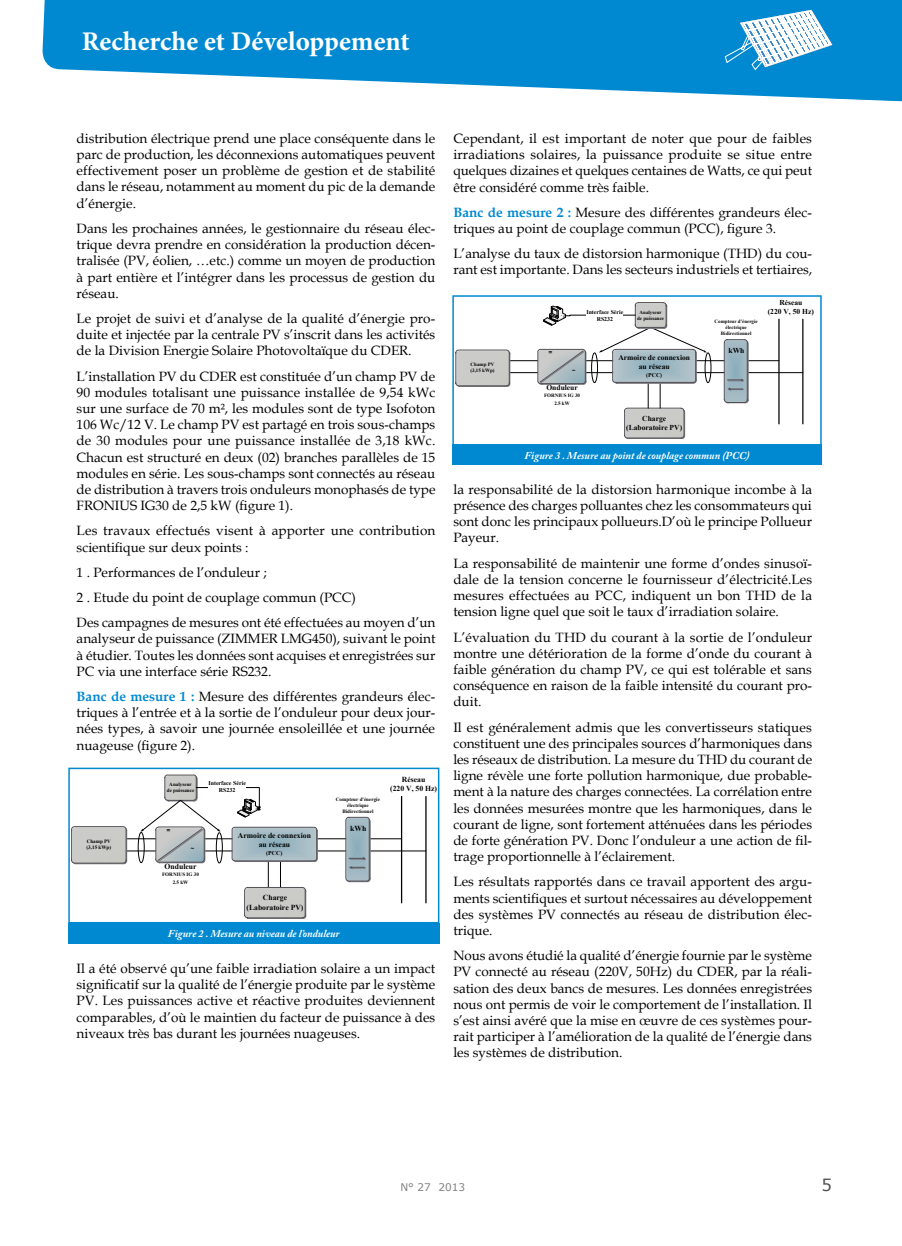
<style>
.page{position:relative;width:902px;height:1246px;background:#fff}
.page>*{position:absolute;margin:0;border:0;box-sizing:border-box;transform-origin:0 0}
.t1{font:700 27px "Minion Pro";color:#fff}
.t2{font:16.5px "Verdana";color:#504f53}
.t3{font:13.5px/16.2px "Book Antiqua";color:#000;text-align:justify}
.t4{font:italic 700 10.5px "Adobe Caslon Pro";color:#fff}
.t5{font:10.5px "Verdana";color:#818084}
.t6{font:700 7.65px/9.1px "Times New Roman";color:#000;text-align:center}
.t7{font:700 7.65px "CORBEL";color:#000}
.t8{font:700 7.5px/9px "Times New Roman";color:#000;text-align:center}
.t9{font:700 7.5px "CORBEL";color:#000}
.t10{font:700 6px/7.2px "Times New Roman";color:#000;text-align:center}
.t11{font:700 5.85px/7.1px "Times New Roman";color:#000;text-align:center}
.t12{font:700 5.1px/6.1px "Times New Roman";color:#000;text-align:center}
.s1{font-weight:700;color:#0089d1}
</style>
<div class="page">
<svg style="left:42px;top:0;width:682px;height:95px;background:#249ad7"></svg>
<svg style="left:724px;top:0;width:177px;height:102px"></svg>
<div style="left:68px;top:923px;width:371px;height:21px;background:#0089d1"></div>
<hr style="left:127px;top:851px;width:299px;height:1px;background:#000">
<hr style="left:127px;top:838px;width:274px;height:1px;background:#000">
<svg style="left:71px;top:826px;width:56px;height:38px;background:#c0c0be"></svg>
<svg style="left:345px;top:817px;width:25px;height:65px;background:#95aab4"></svg>
<hr style="left:401px;top:796px;width:1px;height:107px;background:#000">
<hr style="left:425px;top:796px;width:1px;height:107px;background:#000">
<div style="left:138px;top:832px;width:6px;height:31px;border:1px solid #000;border-radius:50%"></div>
<svg style="left:140px;top:775px;width:177px;height:144px"></svg>
<div style="left:68px;top:768px;width:371px;height:155px;border:2px solid #0089d1"></div>
<div style="left:452px;top:444px;width:369px;height:21px;background:#0089d1"></div>
<div style="left:705px;top:353px;width:6px;height:30px;border:1px solid #000;border-radius:50%"></div>
<hr style="left:509px;top:372px;width:293px;height:1px;background:#000">
<hr style="left:509px;top:360px;width:269px;height:1px;background:#000">
<svg style="left:455px;top:350px;width:55px;height:37px;background:#c0c0be"></svg>
<svg style="left:720px;top:339px;width:28px;height:64px;background:#a1b3bc"></svg>
<hr style="left:778px;top:319px;width:1px;height:105px;background:#000">
<hr style="left:802px;top:319px;width:1px;height:105px;background:#000">
<svg style="left:537px;top:302px;width:170px;height:137px"></svg>
<div style="left:452px;top:295px;width:369px;height:151px;border:2px solid #0089d1"></div>
<h1 class="t1" style="left:82px;top:22px;width:329px">Recherche et Développement</h1>
<p class="t3" style="left:77px;top:130px;width:360px">distribution électrique prend une place conséquente dans le parc de production, les déconnexions automatiques peuvent effectivement poser un problème de gestion et de stabilité dans le réseau, notamment au moment du pic de la demande d’énergie.</p>
<p class="t3" style="left:77px;top:220px;width:360px">Dans les prochaines années, le gestionnaire du réseau élec&shy;trique devra prendre en considération la production décen&shy;tralisée (PV, éolien, …etc.) comme un moyen de production à part entière et l’intégrer dans les processus de gestion du réseau.</p>
<p class="t3" style="left:77px;top:310px;width:360px">Le projet de suivi et d’analyse de la qualité d’énergie pro&shy;duite et injectée par la centrale PV s’inscrit dans les activités de la Division Energie Solaire Photovoltaïque du CDER.</p>
<p class="t3" style="left:77px;top:367px;width:360px">L’installation PV du CDER est constituée d’un champ PV de 90 modules totalisant une puissance installée de 9,54 kWc sur une surface de 70 m², les modules sont de type Isofoton 106 Wc/12 V. Le champ PV est partagé en trois sous-champs de 30 modules pour une puissance installée de 3,18 kWc.<br>Chacun est structuré en deux (02) branches parallèles de 15 modules en série. Les sous-champs sont connectés au réseau de distribution à travers trois onduleurs monophasés de type FRONIUS IG30 de 2,5 kW (figure 1).</p>
<p class="t3" style="left:77px;top:522px;width:360px">Les travaux effectués visent à apporter une contribution scientifique sur deux points :</p>
<p class="t3" style="left:77px;top:559px;width:360px;line-height:25.2px;text-align:left">1 . Performances de l’onduleur ;<br>2 . Etude du point de couplage commun (PCC)<br>Des campagnes de mesures ont été effectuées au moyen d’un</p>
<p class="t3" style="left:77px;top:630px;width:360px">analyseur de puissance (ZIMMER LMG450), suivant le point à étudier. Toutes les données sont acquises et enregistrées sur PC via une interface série RS232.</p>
<p class="t3" style="left:77px;top:688px;width:360px"><span class="s1">Banc de mesure 1 :</span> Mesure des différentes grandeurs élec&shy;triques à l’entrée et à la sortie de l’onduleur pour deux jour&shy;nées types, à savoir une journée ensoleillée et une journée nuageuse (figure 2).</p>
<p class="t12" style="left:87px;top:838px;width:26px;text-align:left">Champ PV (3,15 kWp)</p>
<p class="t12" style="left:167px;top:781px;width:29px">Analyseur de puissance</p>
<p class="t10" style="left:208px;top:779px;width:39px">Interface Série<br>RS232</p>
<p class="t6" style="left:238px;top:831px;width:74px">Armoire de connexion au réseau</p>
<p class="t10" style="left:266px;top:849px;width:18px">(PCC)</p>
<p class="t6" style="left:246px;top:893px;width:58px">Charge (Laboratoire PV)</p>
<p class="t7" style="left:167px;top:825px;width:6px">=</p>
<p class="t7" style="left:190px;top:842px;width:6px">~</p>
<p class="t6" style="left:164px;top:861px;width:34px">Onduleur</p>
<p class="t12" style="left:162px;top:869px;width:38px;line-height:8.4px">FORNIUS IG 30<br>2.5 kW</p>
<p class="t12" style="left:336px;top:796px;width:45px">Compteur d'énergie électrique<br>Bidirectionnel</p>
<p class="t6" style="left:350px;top:824px;width:18px">kWh</p>
<p class="t4" style="left:168px;top:928px;width:173px">Figure 2 . Mesure au niveau de l’onduleur</p>
<p class="t6" style="left:390px;top:774px;width:48px">Réseau<br>(220 V, 50 Hz)</p>
<p class="t3" style="left:77px;top:960px;width:360px">Il a été observé qu’une faible irradiation solaire a un impact significatif sur la qualité de l’énergie produite par le système PV. Les puissances active et réactive produites deviennent comparables, d’où le maintien du facteur de puissance à des niveaux très bas durant les journées nuageuses.</p>
<p class="t3" style="left:453px;top:130px;width:360px">Cependant, il est important de noter que pour de faibles irradiations solaires, la puissance produite se situe entre quelques dizaines et quelques centaines de Watts, ce qui peut être considéré comme très faible.</p>
<p class="t3" style="left:453px;top:204px;width:360px"><span class="s1">Banc de mesure 2 :</span> Mesure des différentes grandeurs élec&shy;triques au point de couplage commun (PCC), figure 3.</p>
<p class="t3" style="left:453px;top:245px;width:360px">L’analyse du taux de distorsion harmonique (THD) du cou&shy;rant est importante. Dans les secteurs industriels et tertiaires,</p>
<p class="t12" style="left:470px;top:362px;width:26px;text-align:left">Champ PV (3,15 kWp)</p>
<p class="t8" style="left:779px;top:298px;width:25px">Réseau</p>
<p class="t12" style="left:639px;top:309px;width:24px">Analyseur</p>
<p class="t8" style="left:767px;top:307px;width:48px">(220 V, 50 Hz)</p>
<p class="t12" style="left:637px;top:315px;width:28px">de puissance</p>
<p class="t11" style="left:586px;top:308px;width:38px">Interface Série<br>RS232</p>
<p class="t8" style="left:618px;top:353px;width:73px">Armoire de connexion au réseau</p>
<p class="t11" style="left:646px;top:371px;width:17px">(PCC)</p>
<p class="t12" style="left:714px;top:318px;width:45px">Compteur d'énergie électrique<br>Bidirectionnel</p>
<p class="t8" style="left:728px;top:346px;width:17px">kWh</p>
<p class="t9" style="left:548px;top:347px;width:5px">=</p>
<p class="t9" style="left:571px;top:364px;width:5px">~</p>
<p class="t8" style="left:546px;top:383px;width:33px">Onduleur</p>
<p class="t12" style="left:544px;top:391px;width:38px;line-height:8.2px">FORNIUS IG 30<br>2.5 kW</p>
<p class="t8" style="left:626px;top:414px;width:57px">Charge (Laboratoire PV)</p>
<p class="t4" style="left:524px;top:449px;width:226px">Figure 3 . Mesure au point de couplage commun (PCC)</p>
<p class="t3" style="left:453px;top:481px;width:360px">la responsabilité de la distorsion harmonique incombe à la présence des charges polluantes chez les consommateurs qui sont donc les principaux pollueurs.D’où le principe Pollueur Payeur.</p>
<p class="t3" style="left:453px;top:555px;width:360px">La responsabilité de maintenir une forme d’ondes sinusoï&shy;dale de la tension concerne le fournisseur d’électricité.Les mesures effectuées au PCC, indiquent un bon THD de la tension ligne quel que soit le taux d’irradiation solaire.</p>
<p class="t3" style="left:453px;top:628px;width:360px">L’évaluation du THD du courant à la sortie de l’onduleur montre une détérioration de la forme d’onde du courant à faible génération du champ PV, ce qui est tolérable et sans conséquence en raison de la faible intensité du courant pro&shy;duit.</p>
<p class="t3" style="left:453px;top:718px;width:360px">Il est généralement admis que les convertisseurs statiques constituent une des principales sources d’harmoniques dans les réseaux de distribution. La mesure du THD du courant de ligne révèle une forte pollution harmonique, due probable&shy;ment à la nature des charges connectées. La corrélation entre les données mesurées montre que les harmoniques, dans le courant de ligne, sont fortement atténuées dans les périodes de forte génération PV. Donc l’onduleur a une action de fil&shy;trage proportionnelle à l’éclairement.</p>
<p class="t3" style="left:453px;top:873px;width:360px">Les résultats rapportés dans ce travail apportent des argu&shy;ments scientifiques et surtout nécessaires au développement des systèmes PV connectés au réseau de distribution élec&shy;trique.</p>
<p class="t3" style="left:453px;top:947px;width:360px">Nous avons étudié la qualité d’énergie fournie par le système PV connecté au réseau (220V, 50Hz) du CDER, par la réali&shy;sation des deux bancs de mesures. Les données enregistrées nous ont permis de voir le comportement de l’installation. Il s’est ainsi avéré que la mise en œuvre de ces systèmes pour&shy;rait participer à l’amélioration de la qualité de l’énergie dans les systèmes de distribution.</p>
<p class="t5" style="left:400px;top:1180px;width:66px">N° 27 2013</p>
<p class="t2" style="left:821px;top:1174px;width:12px">5</p>
</div>
